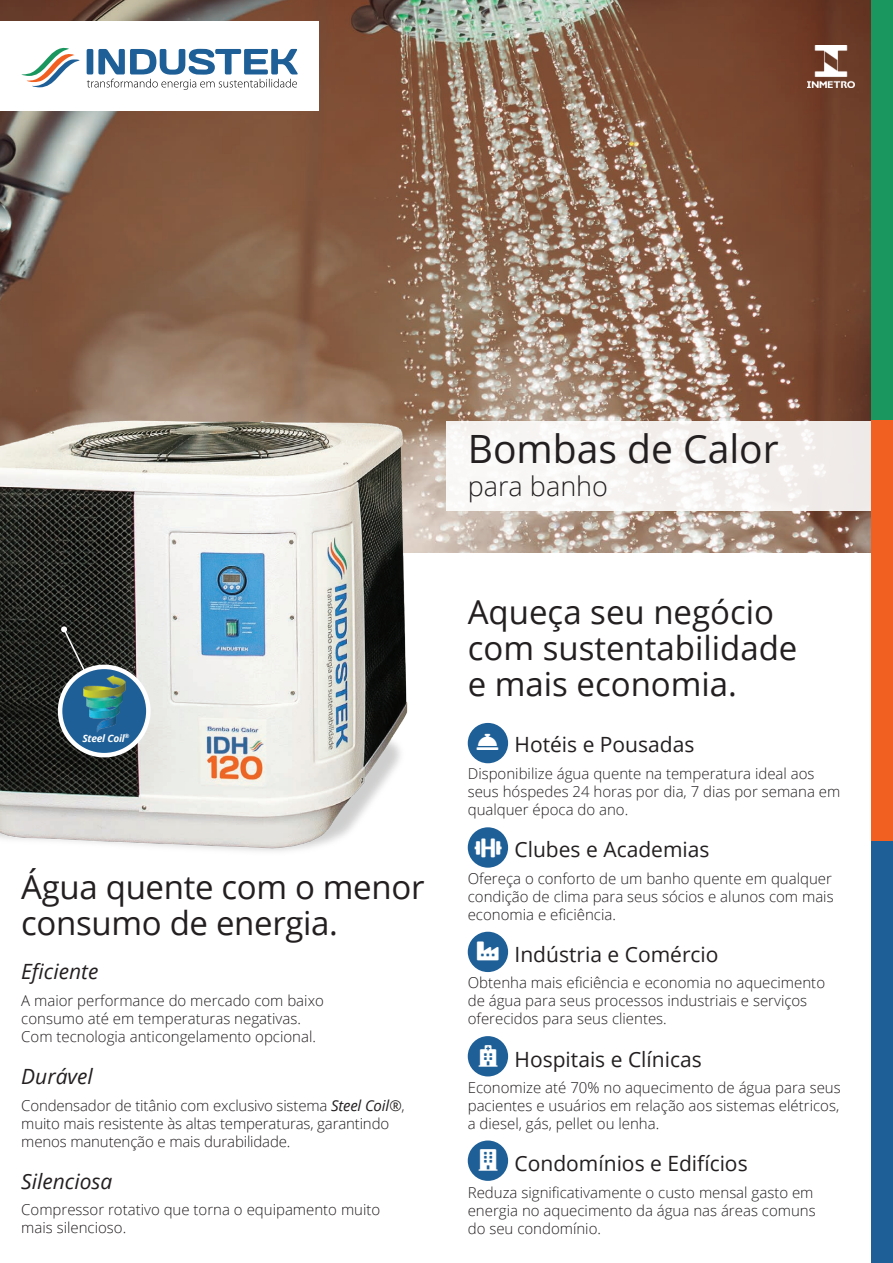
<style>
.page{position:relative;width:893px;height:1263px;background:#fff}
.page>*{position:absolute;margin:0;border:0;box-sizing:border-box;transform-origin:0 0}
.t1{font:39px "Open Sans";color:#231f20}
.Titulo_Grande{font:33px/36px "Open Sans";color:#231f20}
.t2{font:300 27px "Open Sans";color:#231f20}
.Titulo_Icone{font:21px "Open Sans";color:#231f20}
.Titulo_Menor_Italico{font:italic 21px "Open Sans";color:#231f20}
.Texto{font:300 15px/18px "Open Sans";color:#231f20}
.Titulo_Menor_Italico-2{font:300 15px/18px "Open Sans";color:#231f20}
.Texto-2{font:italic 700 10.2px "Open Sans";letter-spacing:-.025em;color:#fff}
.s1{font-weight:400;font-style:italic}
</style>
<div class="page">
<img style="left:0;top:0;width:871px;height:553px">
<div style="left:446px;top:421px;width:447px;height:89px;background:#f7f5f3"></div>
<div style="left:0;top:21px;width:319px;height:90px;background:#fff"></div>
<svg style="left:87px;top:49px;width:211px;height:41px"></svg>
<svg style="left:21px;top:47px;width:59px;height:40px"></svg>
<img style="left:0;top:390px;width:431px;height:461px">
<svg style="left:61px;top:626px;width:50px;height:68px;background:#333431"></svg>
<svg style="left:60px;top:667px;width:88px;height:88px;background:#3c74a5"></svg>
<img style="left:77px;top:675px;width:51px;height:63px">
<div style="left:58px;top:665px;width:93px;height:92px;border:4px solid #fff;border-radius:50%"></div>
<div style="left:468px;top:723px;width:40px;height:40px;background:#1e5f97;border-radius:50%"></div>
<div style="left:468px;top:827px;width:40px;height:41px;background:#1e5f97;border-radius:50%"></div>
<div style="left:468px;top:932px;width:40px;height:40px;background:#1e5f97;border-radius:50%"></div>
<div style="left:468px;top:1036px;width:40px;height:40px;background:#1e5f97;border-radius:50%"></div>
<div style="left:468px;top:1140px;width:40px;height:41px;background:#1e5f97;border-radius:50%"></div>
<img style="left:808px;top:45px;width:47px;height:42px">
<div style="left:872px;top:0;width:21px;height:421px;background:#1a965f"></div>
<div style="left:872px;top:421px;width:21px;height:420px;background:#f26021"></div>
<div style="left:872px;top:841px;width:21px;height:422px;background:#1e5f97"></div>
<p class="Texto-2" style="left:83px;top:731px;width:48px">Steel Coil<sup>®</sup></p>
<p class="Titulo_Grande" style="left:21px;top:868px;width:405px">Água quente com o menor consumo de energia.</p>
<p class="Titulo_Menor_Italico" style="left:21px;top:957px;width:79px">Eficiente</p>
<p class="Texto" style="left:21px;top:991px;width:304px">A maior performance do mercado com baixo consumo até em temperaturas negativas.<br>Com tecnologia anticongelamento opcional.</p>
<p class="Titulo_Menor_Italico" style="left:21px;top:1062px;width:73px">Durável</p>
<p class="Texto" style="left:21px;top:1096px;width:385px">Condensador de titânio com exclusivo sistema <span class="s1">Steel Coil®</span>, muito mais resistente às altas temperaturas, garantindo menos manutenção e mais durabilidade.</p>
<p class="Titulo_Menor_Italico" style="left:21px;top:1167px;width:93px">Silenciosa</p>
<p class="Texto" style="left:21px;top:1200px;width:361px">Compressor rotativo que torna o equipamento muito mais silencioso.</p>
<p class="t1" style="left:468px;top:422px;width:312px">Bombas de Calor</p>
<p class="t2" style="left:468px;top:467px;width:142px">para banho</p>
<p class="Titulo_Grande" style="left:468px;top:593px;width:331px">Aqueça seu negócio com sustentabilidade e mais economia.</p>
<p class="Titulo_Icone" style="left:514px;top:730px;width:181px">Hotéis e Pousadas</p>
<p class="Titulo_Menor_Italico-2" style="left:468px;top:764px;width:374px">Disponibilize água quente na temperatura ideal aos seus hóspedes 24 horas por dia, 7 dias por semana em qualquer época do ano.</p>
<p class="Titulo_Icone" style="left:514px;top:835px;width:196px">Clubes e Academias</p>
<p class="Texto" style="left:468px;top:869px;width:367px;text-align:justify">Ofereça o conforto de um banho quente em qualquer condição de clima para seus sócios e alunos com mais economia e eficiência.</p>
<p class="Titulo_Icone" style="left:514px;top:940px;width:206px">Indústria e Comércio</p>
<p class="Texto" style="left:468px;top:973px;width:359px">Obtenha mais eficiência e economia no aquecimento de água para seus processos industriais e serviços oferecidos para seus clientes.</p>
<p class="Titulo_Icone" style="left:514px;top:1045px;width:189px">Hospitais e Clínicas</p>
<p class="Texto" style="left:468px;top:1078px;width:375px;text-align:justify">Economize até 70% no aquecimento de água para seus pacientes e usuários em relação aos sistemas elétricos, a diesel, gás, pellet ou lenha.</p>
<p class="Titulo_Icone" style="left:514px;top:1149px;width:235px">Condomínios e Edifícios</p>
<p class="Texto" style="left:468px;top:1183px;width:349px">Reduza significativamente o custo mensal gasto em energia no aquecimento da água nas áreas comuns do seu condomínio.</p>
</div>
